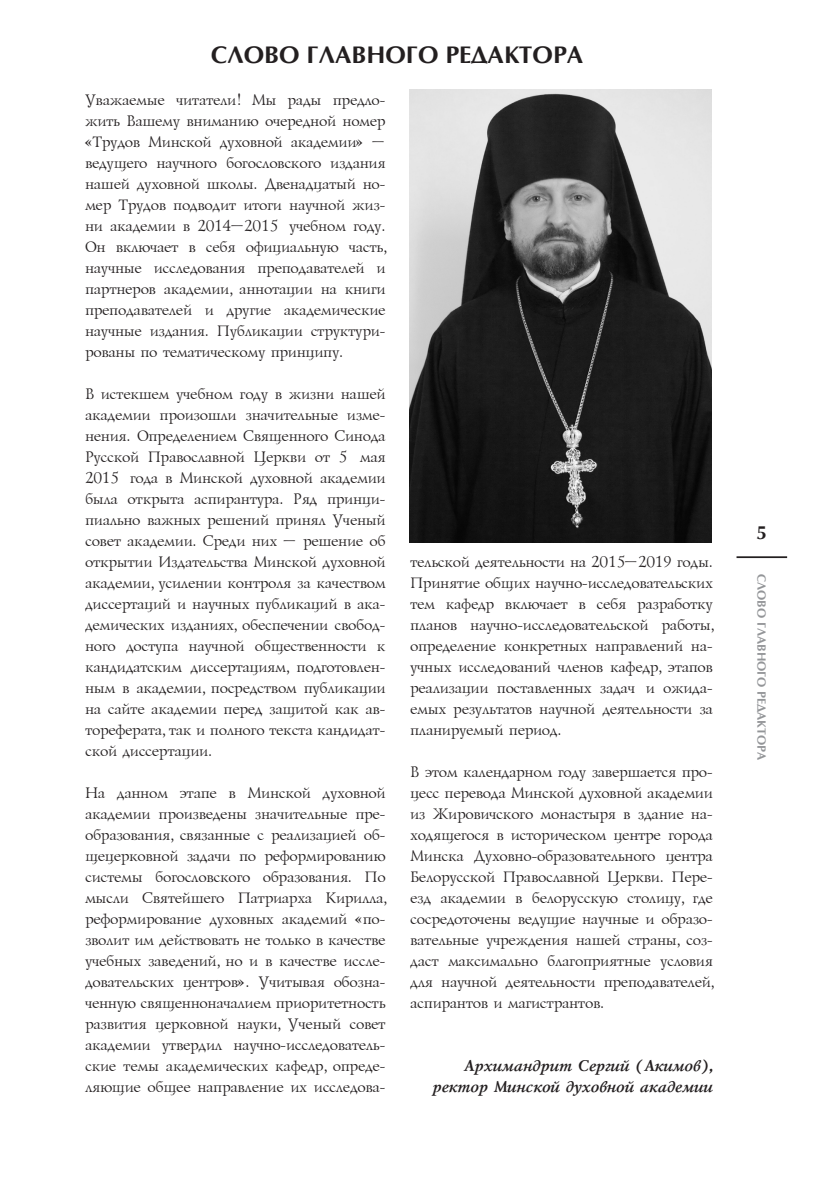
<style>
.page{position:relative;width:819px;height:1191px;background:#fff}
.page>*{position:absolute;margin:0;border:0;box-sizing:border-box;transform-origin:0 0}
.параграф_By{font:700 24.5px "Optima";color:#231f20}
.t1{font:700 19.25px "Optima";color:#231f20}
.параграф_By-2{font:15.75px/21px "Lazurski";color:#231f20}
.параграф_By-3{font:italic 700 15.75px "Lazurski";color:#231f20}
.t2{font:700 12.25px "Optima";color:#939598}
</style>
<div class="page">
<hr style="left:736px;top:556px;width:51px;height:2px;background:#231f20">
<img style="left:409px;top:89px;width:303px;height:454px">
<p class="параграф_By" style="left:211px;top:41px;width:373px">СЛОВО ГЛАВНОГО РЕДАКТОРА</p>
<p class="параграф_By-2" style="left:84px;top:90px;width:304px;text-align:justify">Уважаемые читатели! Мы рады предло&shy;жить Вашему вниманию очередной номер «Трудов Минской духовной академии» – ведущего научного богословского издания нашей духовной школы. Двенадцатый но&shy;мер Трудов подводит итоги научной жиз&shy;ни академии в 2014–2015 учебном году.<br>Он включает в себя официальную часть, научные исследования преподавателей и партнеров академии, аннотации на книги преподавателей и другие академические научные издания. Публикации структури&shy;рованы по тематическому принципу.</p>
<p class="параграф_By-2" style="left:84px;top:384px;width:302px;text-align:justify">В истекшем учебном году в жизни нашей академии произошли значительные изме&shy;нения. Определением Священного Синода Русской Православной Церкви от 5 мая 2015 года в Минской духовной академии была открыта аспирантура. Ряд принци&shy;пиально важных решений принял Ученый совет академии. Среди них – решение об открытии Издательства Минской духовной академии, усилении контроля за качеством диссертаций и научных публикаций в ака&shy;демических изданиях, обеспечении свобод&shy;ного доступа научной общественности к кандидатским диссертациям, подготовлен&shy;ным в академии, посредством публикации на сайте академии перед защитой как ав&shy;тореферата, так и полного текста кандидат&shy;ской диссертации.</p>
<p class="параграф_By-2" style="left:84px;top:783px;width:304px">На данном этапе в Минской духовной академии произведены значительные пре&shy;образования, связанные с реализацией об&shy;щецерковной задачи по реформированию системы богословского образования. По мысли Святейшего Патриарха Кирилла, реформирование духовных академий «по&shy;зволит им действовать не только в качестве учебных заведений, но и в качестве иссле&shy;довательских центров». Учитывая обозна&shy;ченную священноначалием приоритетность развития церковной науки, Ученый совет академии утвердил научно-исследователь&shy;ские темы академических кафедр, опреде&shy;ляющие общее направление их исследова-</p>
<p class="параграф_By-2" style="left:409px;top:552px;width:306px">тельской деятельности на 2015–2019 годы.<br>Принятие общих научно-исследовательских тем кафедр включает в себя разработку планов научно-исследовательской работы, определение конкретных направлений на&shy;учных исследований членов кафедр, этапов реализации поставленных задач и ожида&shy;емых результатов научной деятельности за планируемый период.</p>
<p class="параграф_By-2" style="left:409px;top:762px;width:306px">В этом календарном году завершается про&shy;цесс перевода Минской духовной академии из Жировичского монастыря в здание на&shy;ходящегося в историческом центре города Минска Духовно-образовательного центра Белорусской Православной Церкви. Пере&shy;езд академии в белорусскую столицу, где сосредоточены ведущие научные и образо&shy;вательные учреждения нашей страны, соз&shy;даст максимально благоприятные условия для научной деятельности преподавателей, аспирантов и магистрантов.</p>
<p class="параграф_By-3" style="left:462px;top:1057px;width:251px">Архимандрит Сергий (Акимов),</p>
<p class="параграф_By-3" style="left:431px;top:1078px;width:282px">ректор Минской духовной академии</p>
<p class="t1" style="left:756px;top:522px;width:12px">5</p>
<p class="t2" style="left:768px;top:574px;width:187px;rotate:90deg">СЛОВО ГЛАВНОГО РЕДАКТОРА</p>
</div>
